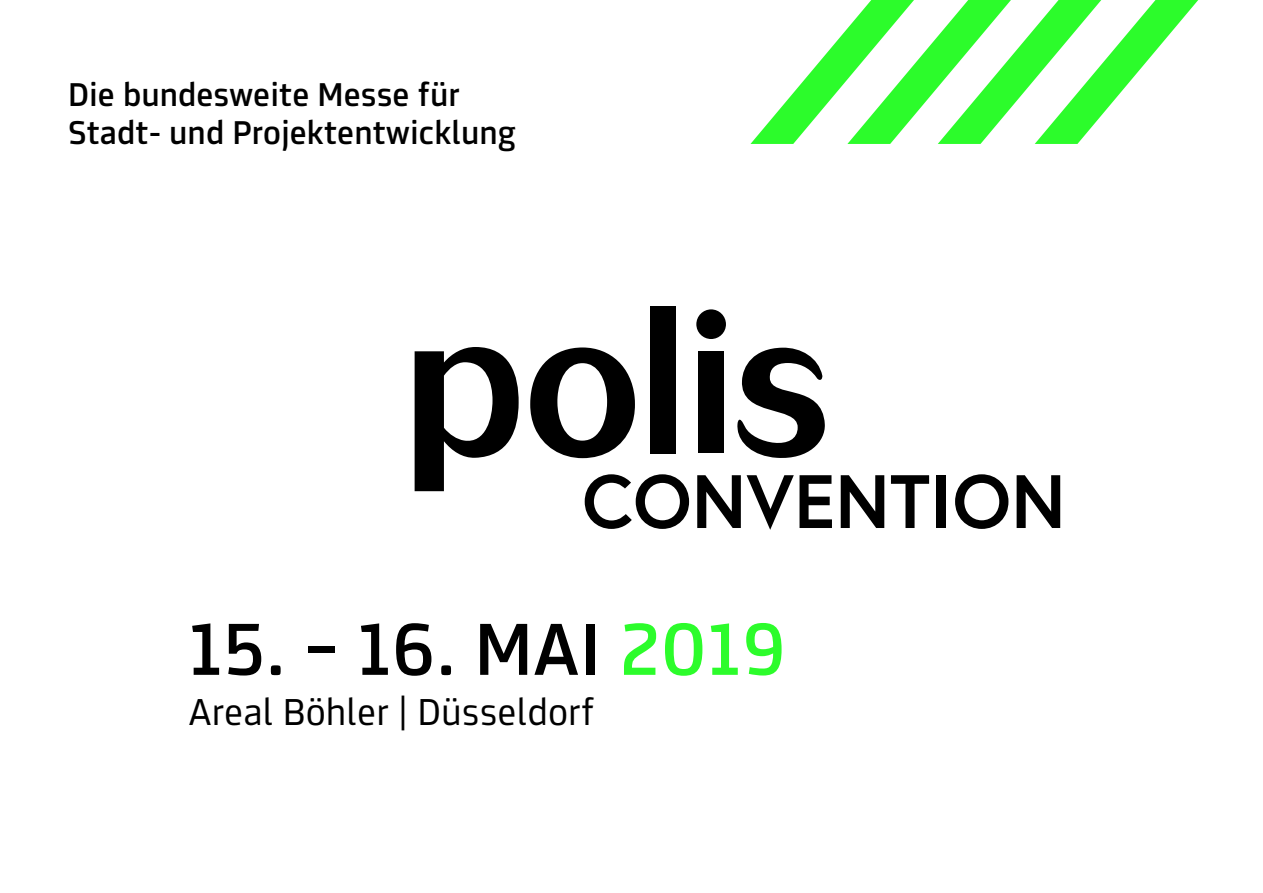
<style>
.page{position:relative;width:1263px;height:893px;background:#fff}
.page>*{position:absolute;margin:0;border:0;box-sizing:border-box;transform-origin:0 0}
.t1{font:500 77.7px "Tram Beta 110502 a";color:#000}
.t2{font:39.6px "Tram Beta 110502 a";color:#000}
.t3{font:500 34.8px/37.7px "Tram Beta 110502 a";color:#000}
.s1{color:#2cfc2b}
</style>
<div class="page">
<svg style="left:1017px;top:475px;width:43px;height:53px"></svg>
<svg style="left:955px;top:474px;width:53px;height:55px"></svg>
<div style="left:937px;top:475px;width:9px;height:53px;background:#000"></div>
<svg style="left:891px;top:475px;width:38px;height:53px"></svg>
<svg style="left:841px;top:475px;width:43px;height:53px"></svg>
<svg style="left:697px;top:475px;width:135px;height:55px"></svg>
<svg style="left:585px;top:474px;width:104px;height:55px"></svg>
<svg style="left:737px;top:347px;width:88px;height:111px"></svg>
<div style="left:696px;top:309px;width:30px;height:30px;background:#000;border-radius:50%"></div>
<div style="left:698px;top:352px;width:26px;height:101px;background:#000"></div>
<div style="left:650px;top:306px;width:26px;height:147px;background:#000"></div>
<svg style="left:530px;top:347px;width:105px;height:111px"></svg>
<svg style="left:415px;top:347px;width:104px;height:144px"></svg>
<svg style="left:750px;top:0;width:448px;height:144px"></svg>
<p class="t3" style="left:68px;top:74px;width:450px">Die bundesweite Messe für<br>Stadt- und Projektentwicklung</p>
<h1 class="t1" style="left:188px;top:595px;width:599px">15. – 16. MAI <span class="s1">2019</span></h1>
<p class="t2" style="left:188px;top:684px;width:408px">Areal Böhler | Düsseldorf</p>
</div>
